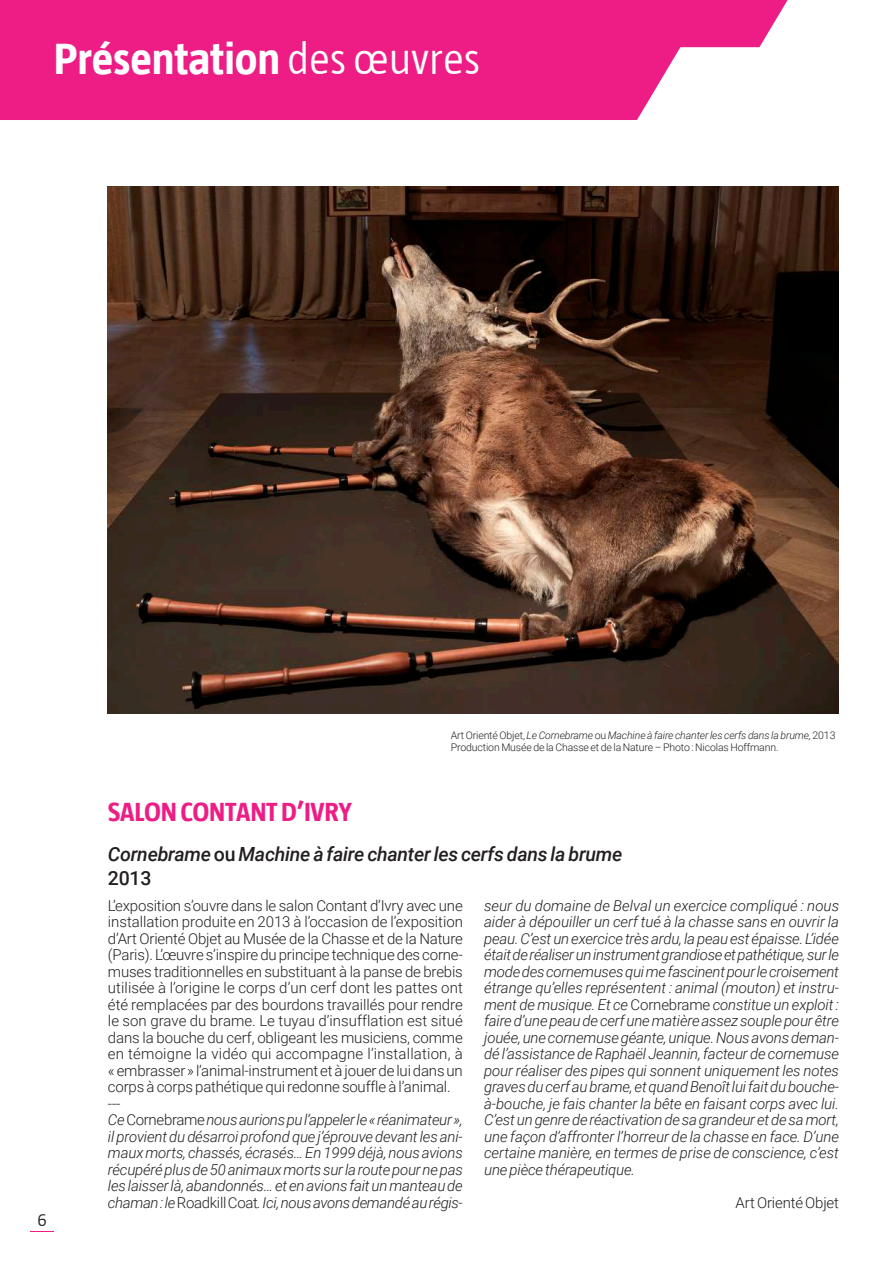
<style>
.page{position:relative;width:893px;height:1263px;background:#fff}
.page>*{position:absolute;margin:0;border:0;box-sizing:border-box;transform-origin:0 0}
.t1{font:700 45px "Taz";color:#fff}
.t2{font:700 27px "Taz";letter-spacing:-.01em;color:#ed1d85}
.t3{font:italic 500 19.5px/23.4px "Roboto";letter-spacing:-.01em;color:#231f20}
.t4{font:300 18px "Taz";color:#231f20}
.t5{font:300 15px/16.5px "Roboto";letter-spacing:-.01em;color:#231f20}
.t6{font:italic 300 15px/16.5px "Roboto";letter-spacing:-.005em;color:#231f20;text-align:justify}
.t7{font:300 10.5px/12.6px "Roboto";letter-spacing:-.01em;color:#231f20}
.s1{font-weight:300}
.s2{font-style:italic}
.s3{font-style:normal}
</style>
<div class="page">
<svg style="left:31px;top:1231px;width:23px;height:1px"></svg>
<img style="left:108px;top:186px;width:731px;height:528px">
<svg style="left:0;top:0;width:788px;height:120px;background:#ee3592"></svg>
<h1 class="t1" style="left:54px;top:35px;width:428px">Présentation <span class="s1">des œuvres</span></h1>
<p class="t4" style="left:38px;top:1211px;width:11px">6</p>
<p class="t7" style="left:451px;top:728px;width:386px">Art Orienté Objet, <span class="s2">Le Cornebrame</span> ou <span class="s2">Machine à faire chanter les cerfs dans la brume,</span> 2013<br>Production Musée de la Chasse et de la Nature – Photo : Nicolas Hoffmann.</p>
<h2 class="t2" style="left:108px;top:798px;width:245px">SALON CONTANT D’IVRY</h2>
<h3 class="t3" style="left:108px;top:842px;width:516px">Cornebrame <span class="s3">ou</span> Machine à faire chanter les cerfs dans la brume<br><span class="s3">2013</span></h3>
<p class="t5" style="left:108px;top:896px;width:356px">L’exposition s’ouvre dans le salon Contant d’Ivry avec une installation produite en 2013 à l’occasion de l’exposition d’Art Orienté Objet au Musée de la Chasse et de la Nature (Paris). L’œuvre s’inspire du principe technique des corne&shy;muses traditionnelles en substituant à la panse de brebis utilisée à l’origine le corps d’un cerf dont les pattes ont été remplacées par des bourdons travaillés pour rendre le son grave du brame. Le tuyau d’insufflation est situé dans la bouche du cerf, obligeant les musiciens, comme en témoigne la vidéo qui accompagne l’installation, à « embrasser » l’animal-instrument et à jouer de lui dans un corps à corps pathétique qui redonne souffle à l’animal. ---<br><span class="s2">Ce</span> Cornebrame <span class="s2">nous aurions pu l’appeler le « réanimateur », il provient du désarroi profond que j’éprouve devant les ani&shy;maux morts, chassés, écrasés… En 1999 déjà, nous avions récupéré plus de 50 animaux morts sur la route pour ne pas les laisser là, abandonnés… et en avions fait un manteau de chaman : le</span> Roadkill Coat<span class="s2">. Ici, nous avons demandé au régis-</span></p>
<p class="t6" style="left:484px;top:896px;width:356px">seur du domaine de Belval un exercice compliqué : nous aider à dépouiller un cerf tué à la chasse sans en ouvrir la peau. C’est un exercice très ardu, la peau est épaisse. L’idée était de réaliser un instrument grandiose et pathétique, sur le mode des cornemuses qui me fascinent pour le croisement étrange qu’elles représentent : animal (mouton) et instru&shy;ment de musique. Et ce <span class="s3">Cornebrame</span> constitue un exploit : faire d’une peau de cerf une matière assez souple pour être jouée, une cornemuse géante, unique. Nous avons deman&shy;dé l’assistance de Raphaël Jeannin, facteur de cornemuse pour réaliser des pipes qui sonnent uniquement les notes graves du cerf au brame, et quand Benoît lui fait du bouche&shy;à-bouche, je fais chanter la bête en faisant corps avec lui.<br>C’est un genre de réactivation de sa grandeur et de sa mort, une façon d’affronter l’horreur de la chasse en face. D’une certaine manière, en termes de prise de conscience, c’est une pièce thérapeutique.</p>
<p class="t5" style="left:736px;top:1193px;width:105px">Art Orienté Objet</p>
</div>
